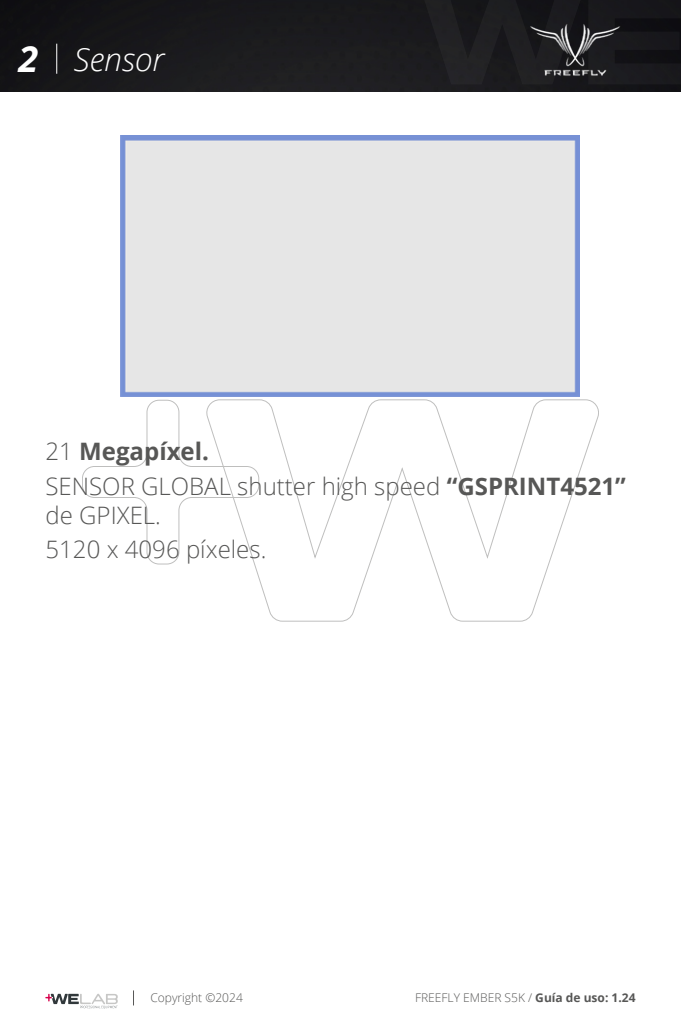
<style>
.page{position:relative;width:681px;height:1021px;background:#fff}
.page>*{position:absolute;margin:0;border:0;box-sizing:border-box;transform-origin:0 0}
.t1{font:italic 700 36px "Open Sans";color:#fff}
.t2{font:italic 300 32px "Open Sans";color:#fff}
.t3{font:300 24px/34.4px "Open Sans";color:#575756}
.t4{font:300 12px "Open Sans";color:#575756}
.s1{font-weight:700}
</style>
<div class="page">
<img style="left:0;top:0;width:680px;height:91px">
<hr style="left:56px;top:44px;width:1px;height:30px;background:#fff">
<svg style="left:133px;top:990px;width:1px;height:15px"></svg>
<svg style="left:45px;top:993px;width:73px;height:15px"></svg>
<svg style="left:82px;top:400px;width:516px;height:221px"></svg>
<img style="left:515px;top:8px;width:120px;height:73px">
<div style="left:120px;top:136px;width:459px;height:261px;background:#e6e6e6"></div>
<h1 class="t1" style="left:18px;top:33px;width:21px">2</h1>
<h2 class="t2" style="left:74px;top:38px;width:92px">Sensor</h2>
<p class="t3" style="left:46px;top:433px;width:581px">21 <span class="s1">Megapíxel.<br></span>SENSOR GLOBAL shutter high speed <span class="s1">“GSPRINT4521”</span></p>
<p class="t3" style="left:46px;top:497px;width:222px">de GPIXEL.<br>5120 x 4096 píxeles.</p>
<p class="t4" style="left:150px;top:989px;width:94px">Copyright ©2024</p>
<p class="t4" style="left:415px;top:989px;width:222px">FREEFLY EMBER S5K / <span class="s1">Guía de uso: 1.24</span></p>
</div>
